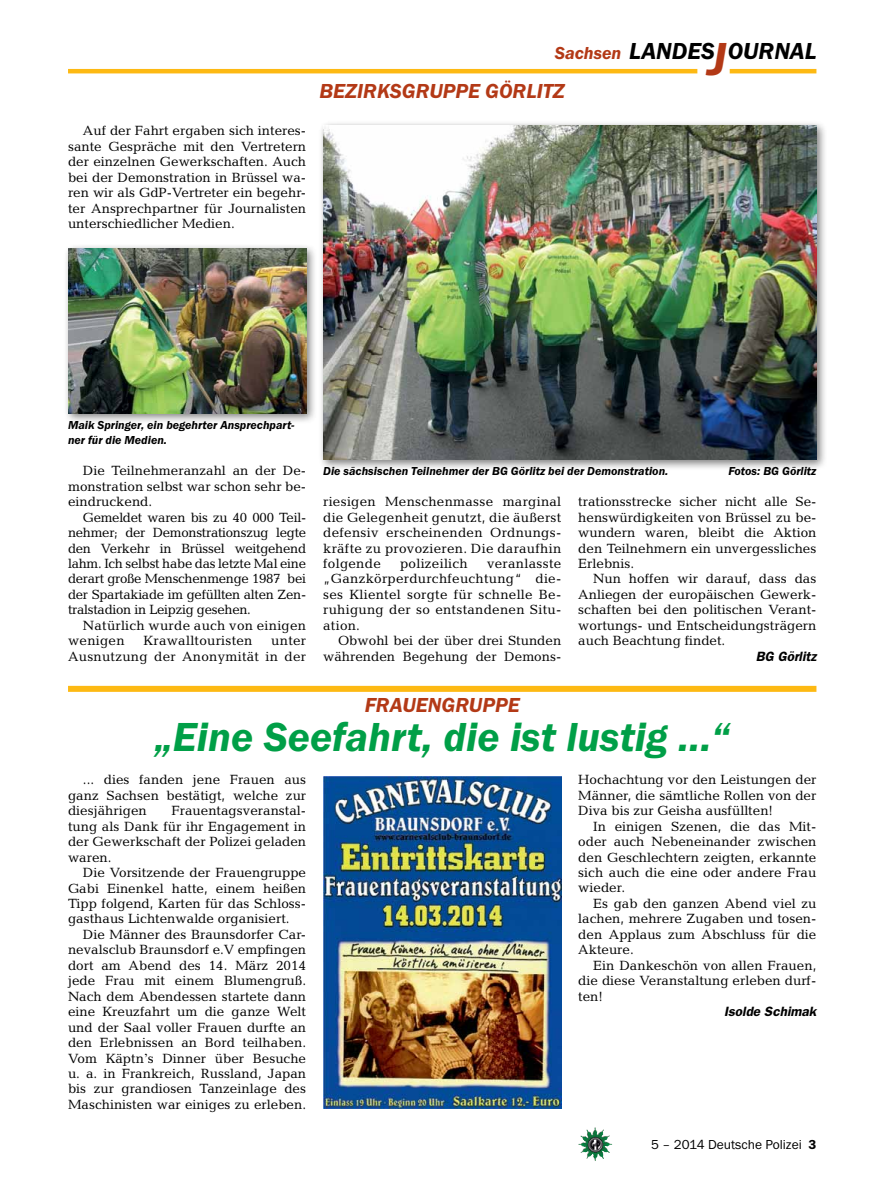
<style>
.page{position:relative;width:893px;height:1191px;background:#fff}
.page>*{position:absolute;margin:0;border:0;box-sizing:border-box;transform-origin:0 0}
.t1{font:italic 600 42px "Franklin Gothic Itc T";color:#009f47}
.t2{font:italic 600 24px "Franklin Gothic Itc T";color:#000}
.t3{font:italic 600 21px "Franklin Gothic Itc T";color:#b33916}
.t4{font:italic 600 18px "Franklin Gothic Itc T";color:#b33916}
.t5{font:13.5px/15.5px "Candida";color:#000;text-align:justify}
.t6{font:13.5px/15.5px "Candida";letter-spacing:.02em;color:#000}
.t7{font:13.5px "Franklin Gothic Itc T";color:#000}
.t8{font:italic 600 13.5px "Franklin Gothic";color:#000}
.t9{font:italic 600 12px/15.5px "Franklin Gothic Itc T";color:#000}
.s1{font-size:48px;color:#b33916}
.s2{font-family:"Times Ten"}
.s3{font-weight:600}
</style>
<div class="page">
<img style="left:578px;top:1127px;width:17px;height:25px">
<hr style="left:730px;top:69px;width:86px;height:4px;background:#fdb913">
<hr style="left:68px;top:69px;width:629px;height:4px;background:#fdb913">
<div style="left:63px;top:243px;width:254px;height:181px;background:#000;opacity:.5"></div>
<img style="left:68px;top:249px;width:238px;height:164px">
<div style="left:318px;top:120px;width:510px;height:351px;background:#000;opacity:.5"></div>
<img style="left:323px;top:125px;width:493px;height:335px">
<div style="left:68px;top:686px;width:748px;height:6px;background:#fdb913"></div>
<img style="left:323px;top:776px;width:238px;height:333px">
<p class="t5" style="left:68px;top:123px;width:240px;text-indent:15px">Auf der Fahrt ergaben sich interes&shy;sante Gespräche mit den Vertretern der einzelnen Gewerkschaften. Auch bei der Demonstration in Brüssel wa&shy;ren wir als GdP-Vertreter ein begehr&shy;ter Ansprechpartner für Journalisten unterschiedlicher Medien.</p>
<h3 class="t4" style="left:555px;top:42px;width:68px">Sachsen</h3>
<h3 class="t3" style="left:319px;top:79px;width:85px">Bezir ksgru</h3>
<h3 class="t3" style="left:443px;top:79px;width:82px">ppe Görlit</h3>
<h3 class="t3" style="left:553px;top:79px;width:14px">z</h3>
<h2 class="t2" style="left:629px;top:37px;width:189px">LANDES<span class="s1">J</span>OURNAL</h2>
<p class="t9" style="left:68px;top:417px;width:228px">Maik Springer, ein begehrter Ansprechpart&shy;ner für die Medien.</p>
<p class="t5" style="left:68px;top:463px;width:240px;text-indent:15px">Die Teilnehmeranzahl an der De&shy;monstration selbst war schon sehr be&shy;eindruckend.</p>
<p class="t5" style="left:68px;top:509px;width:240px;text-indent:15px">Gemeldet waren bis zu 40 000 Teil&shy;nehmer; der Demonstrationszug legte den Verkehr in Brüssel weitgehend lahm. Ich selbst habe das letzte Mal eine derart große Menschenmenge 1987 bei der Spartakiade im gefüllten alten Zen&shy;tralstadion in Leipzig gesehen.</p>
<p class="t6" style="left:68px;top:617px;width:240px;text-indent:15px">Natürlich wurde auch von einigen wenigen</p>
<p class="t9" style="left:323px;top:463px;width:347px">Die sächsischen Teilnehmer der BG Görlitz bei der Demonstration.</p>
<p class="t9" style="left:728px;top:463px;width:90px">Fotos: BG Görlitz</p>
<p class="t5" style="left:578px;top:494px;width:240px">trationsstrecke sicher nicht alle Se&shy;henswürdigkeiten von Brüssel zu be&shy;wundern waren, bleibt die Aktion den Teilnehmern ein unvergessliches Erlebnis.</p>
<p class="t5" style="left:578px;top:571px;width:240px;text-indent:15px">Nun hoffen wir darauf, dass das Anliegen der europäischen Gewerk&shy;schaften bei den politischen Verant&shy;wortungs- und Entscheidungsträgern auch Beachtung findet.</p>
<p class="t8" style="left:756px;top:648px;width:62px">BG Görlitz</p>
<h3 class="t3" style="left:365px;top:692px;width:26px">Frauengru</h3>
<h3 class="t3" style="left:482px;top:692px;width:38px">ppe</h3>
<h1 class="t1" style="left:154px;top:712px;width:577px">„Eine Seefahrt, die ist lustig ...“</h1>
<p class="t5" style="left:68px;top:772px;width:240px;text-indent:15px">... dies fanden jene Frauen aus ganz Sachsen bestätigt, welche zur diesjährigen</p>
<p class="t5" style="left:323px;top:494px;width:240px">riesigen Menschenmasse marginal die Gelegenheit genutzt, die äußerst defensiv erscheinenden Ordnungs&shy;kräfte zu provozieren. Die daraufhin folgende</p>
<p class="t5" style="left:323px;top:556px;width:240px;text-indent:164px">veranlasste „Ganzkörperdurchfeuchtung“ die&shy;ses Klientel sorgte für schnelle Be&shy;ruhigung der so entstandenen Situ&shy;ation.</p>
<p class="t5" style="left:323px;top:633px;width:240px;text-align:right">Obwohl bei der über drei Stunden währenden Begehung der Demons-</p>
<p class="t6" style="left:400px;top:556px;width:69px">polizeilich</p>
<p class="t6" style="left:143px;top:633px;width:111px">Krawalltouristen</p>
<p class="t6" style="left:68px;top:633px;width:240px;text-align:right">unter<br>Ausnutzung der Anonymität in der</p>
<p class="t5" style="left:578px;top:772px;width:240px">Hochachtung vor den Leistungen der Männer, die sämtliche Rollen von der Diva bis zur Geisha ausfüllten!</p>
<p class="t5" style="left:578px;top:818px;width:240px;text-indent:15px">In einigen Szenen, die das Mit&shy;oder auch Nebeneinander zwischen den Geschlechtern zeigten, erkannte sich auch die eine oder andere Frau wieder.</p>
<p class="t5" style="left:578px;top:895px;width:240px;text-indent:15px">Es gab den ganzen Abend viel zu lachen, mehrere Zugaben und tosen&shy;den Applaus zum Abschluss für die Akteure.</p>
<p class="t5" style="left:578px;top:957px;width:240px;text-indent:15px">Ein Dankeschön von allen Frauen, die diese Veranstaltung erleben durf&shy;ten!</p>
<p class="t8" style="left:724px;top:1003px;width:94px">Isolde Schimak</p>
<p class="t5" style="left:68px;top:803px;width:240px;text-indent:104px">Frauentagsveranstal&shy;tung als Dank für ihr Engagement in der Gewerkschaft der Polizei geladen waren.</p>
<p class="t5" style="left:68px;top:865px;width:240px;text-indent:15px">Die Vorsitzende der Frauengruppe Gabi Einenkel hatte, einem heißen Tipp folgend, Karten für das Schloss&shy;gasthaus Lichtenwalde organisiert.</p>
<p class="t5" style="left:68px;top:926px;width:240px;text-indent:15px">Die Männer des Braunsdorfer Car&shy;nevalsclub Braunsdorf e.V empfingen dort am Abend des 14. März 2014 jede Frau mit einem Blumengruß.<br>Nach dem Abendessen startete dann eine Kreuzfahrt um die ganze Welt und der Saal voller Frauen durfte an den Erlebnissen an Bord teilhaben.<br>Vom Käptn<span class="s2">’</span>s Dinner über Besuche u. a. in Frankreich, Russland, Japan bis zur grandiosen Tanzeinlage des Maschinisten war einiges zu erleben.</p>
<p class="t7" style="left:651px;top:1136px;width:167px">5 – 2014 Deutsche Polizei <span class="s3">3</span></p>
</div>
